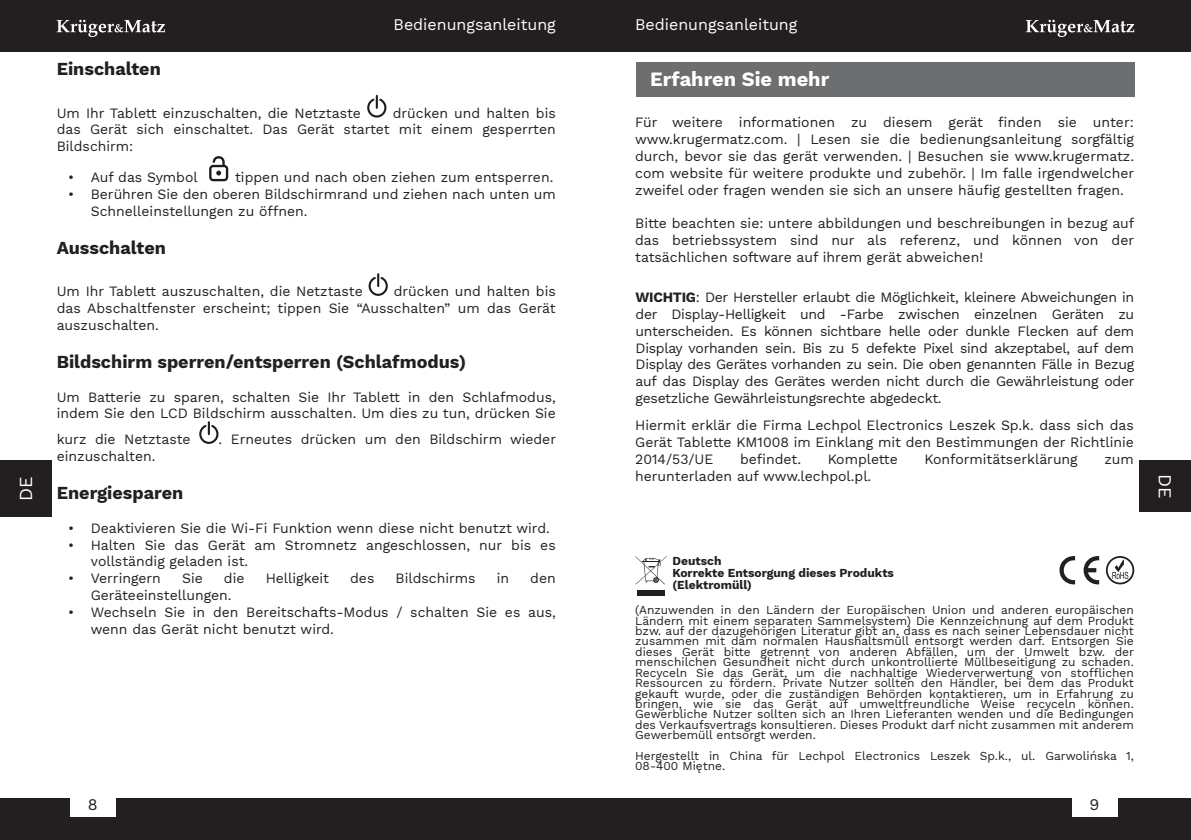
<style>
.page{position:relative;width:1191px;height:840px;background:#fff}
.page>*{position:absolute;margin:0;border:0;box-sizing:border-box;transform-origin:0 0}
.t1{font:700 20px "Work Sans";color:#fff}
.t2{font:700 18px "Work Sans";color:#231f20}
.t3{font:18px "Work Sans";color:#fff}
.t4{font:16px "Work Sans";color:#fff}
.t5{font:16px "Work Sans";color:#231f20}
.t6{font:14px/16.8px "Work Sans";color:#231f20;text-align:justify}
.t7{font:12px/10.4px "Work Sans";color:#231f20;text-align:justify}
.t8{font:700 12px/12.4px "Work Sans";color:#231f20}
.s1{font-weight:700}
</style>
<div class="page">
<div style="left:595px;top:798px;width:596px;height:41px;background:#231f20"></div>
<div style="left:0;top:798px;width:595px;height:41px;background:#231f20"></div>
<div style="left:595px;top:0;width:596px;height:51px;background:#231f20"></div>
<div style="left:0;top:0;width:595px;height:51px;background:#231f20"></div>
<svg style="left:57px;top:20px;width:108px;height:17px"></svg>
<svg style="left:1026px;top:20px;width:108px;height:17px"></svg>
<div style="left:70px;top:793px;width:45px;height:23px;background:#fff"></div>
<div style="left:1071px;top:793px;width:46px;height:23px;background:#fff"></div>
<div style="left:0;top:460px;width:51px;height:57px;background:#231f20"></div>
<div style="left:1140px;top:460px;width:51px;height:51px;background:#231f20"></div>
<svg style="left:368px;top:273px;width:20px;height:23px"></svg>
<svg style="left:199px;top:421px;width:19px;height:22px"></svg>
<svg style="left:367px;top:95px;width:19px;height:22px"></svg>
<svg style="left:209px;top:156px;width:19px;height:25px"></svg>
<div style="left:636px;top:62px;width:498px;height:34px;background:#6d6e70"></div>
<div style="left:637px;top:589px;width:27px;height:6px;background:#231f20"></div>
<svg style="left:635px;top:556px;width:32px;height:28px"></svg>
<svg style="left:1106px;top:556px;width:28px;height:28px"></svg>
<svg style="left:1059px;top:556px;width:40px;height:28px"></svg>
<p class="t4" style="left:393px;top:15px;width:164px">Bedienungsanleitung</p>
<p class="t4" style="left:635px;top:15px;width:164px">Bedienungsanleitung</p>
<p class="t2" style="left:57px;top:58px;width:106px">Einschalten</p>
<p class="t6" style="left:57px;top:104px;width:306px">Um Ihr Tablett einzuschalten, die Netztaste</p>
<h1 class="t1" style="left:650px;top:67px;width:181px">Erfahren Sie mehr</h1>
<p class="t6" style="left:57px;top:104px;width:500px;text-indent:336px">drücken und halten bis das Gerät sich einschaltet. Das Gerät startet mit einem gesperrten Bildschirm:</p>
<p class="t6" style="left:68px;top:169px;width:131px">• Auf das Symbol</p>
<p class="t6" style="left:235px;top:169px;width:320px">tippen und nach oben ziehen zum entsperren.</p>
<p class="t6" style="left:91px;top:186px;width:466px;text-indent:-23px">• Berühren Sie den oberen Bildschirmrand und ziehen nach unten um<br>Schnelleinstellungen zu öffnen.</p>
<p class="t6" style="left:635px;top:114px;width:500px">Für weitere informationen zu diesem gerät finden sie unter: www.krugermatz.com. | Lesen sie die bedienungsanleitung sorgfältig durch, bevor sie das gerät verwenden. | Besuchen sie www.krugermatz. com website für weitere produkte und zubehör. | Im falle irgendwelcher zweifel oder fragen wenden sie sich an unsere häufig gestellten fragen.</p>
<p class="t6" style="left:635px;top:215px;width:501px">Bitte beachten sie: untere abbildungen und beschreibungen in bezug auf das betriebssystem sind nur als referenz, und können von der tatsächlichen software auf ihrem gerät abweichen!</p>
<p class="t2" style="left:57px;top:237px;width:111px">Ausschalten</p>
<p class="t6" style="left:57px;top:282px;width:307px">Um Ihr Tablett auszuschalten, die Netztaste</p>
<p class="t6" style="left:57px;top:282px;width:500px;text-indent:337px">drücken und halten bis das Abschaltfenster erscheint; tippen Sie “Ausschalten” um das Gerät auszuschalten.</p>
<p class="t2" style="left:57px;top:351px;width:411px">Bildschirm sperren/entsperren (Schlafmodus)</p>
<p class="t6" style="left:57px;top:388px;width:500px">Um Batterie zu sparen, schalten Sie Ihr Tablett in den Schlafmodus, indem Sie den LCD Bildschirm ausschalten. Um dies zu tun, drücken Sie</p>
<p class="t6" style="left:57px;top:430px;width:135px">kurz die Netztaste</p>
<p class="t6" style="left:219px;top:430px;width:339px">. Erneutes drücken um den Bildschirm wieder</p>
<p class="t6" style="left:57px;top:447px;width:100px">einzuschalten.</p>
<p class="t2" style="left:57px;top:482px;width:128px">Energiesparen</p>
<p class="t6" style="left:68px;top:519px;width:483px">• Deaktivieren Sie die Wi-Fi Funktion wenn diese nicht benutzt wird.</p>
<p class="t6" style="left:91px;top:536px;width:466px;text-indent:-23px">• Halten Sie das Gerät am Stromnetz angeschlossen, nur bis es vollständig geladen ist.</p>
<p class="t6" style="left:68px;top:569px;width:94px">• Verringern</p>
<p class="t6" style="left:182px;top:569px;width:22px">Sie</p>
<p class="t6" style="left:224px;top:569px;width:22px">die</p>
<p class="t6" style="left:266px;top:569px;width:65px">Helligkeit</p>
<p class="t6" style="left:350px;top:569px;width:26px">des</p>
<p class="t6" style="left:395px;top:569px;width:81px">Bildschirms</p>
<p class="t6" style="left:497px;top:569px;width:14px">in</p>
<p class="t6" style="left:530px;top:569px;width:27px">den</p>
<p class="t6" style="left:91px;top:586px;width:142px">Geräteeinstellungen.</p>
<p class="t6" style="left:91px;top:603px;width:466px;text-indent:-23px">• Wechseln Sie in den Bereitschafts-Modus / schalten Sie es aus, wenn das Gerät nicht benutzt wird.</p>
<p class="t6" style="left:635px;top:289px;width:500px"><span class="s1">WICHTIG</span>: Der Hersteller erlaubt die Möglichkeit, kleinere Abweichungen in der Display-Helligkeit und -Farbe zwischen einzelnen Geräten zu unterscheiden. Es können sichtbare helle oder dunkle Flecken auf dem Display vorhanden sein. Bis zu 5 defekte Pixel sind akzeptabel, auf dem Display des Gerätes vorhanden zu sein. Die oben genannten Fälle in Bezug auf das Display des Gerätes werden nicht durch die Gewährleistung oder gesetzliche Gewährleistungsrechte abgedeckt.</p>
<p class="t6" style="left:635px;top:417px;width:500px">Hiermit erklär die Firma Lechpol Electronics Leszek Sp.k. dass sich das Gerät Tablette KM1008 im Einklang mit den Bestimmungen der Richtlinie 2014/53/UE</p>
<p class="t6" style="left:740px;top:450px;width:62px">befindet.</p>
<p class="t6" style="left:827px;top:450px;width:72px">Komplette</p>
<p class="t6" style="left:924px;top:450px;width:155px">Konformitätserklärung</p>
<p class="t6" style="left:1104px;top:450px;width:31px">zum</p>
<p class="t6" style="left:635px;top:467px;width:238px">herunterladen auf www.lechpol.pl.</p>
<p class="t3" style="left:15px;top:501px;width:26px;rotate:-90deg">DE</p>
<p class="t3" style="left:1175px;top:473px;width:26px;rotate:90deg">DE</p>
<p class="t8" style="left:672px;top:554px;width:223px">Deutsch<br>Korrekte Entsorgung dieses Produkts (Elektromüll)</p>
<p class="t7" style="left:635px;top:604px;width:500px">(Anzuwenden in den Ländern der Europäischen Union und anderen europäischen Ländern mit einem separaten Sammelsystem) Die Kennzeichnung auf dem Produkt bzw. auf der dazugehörigen Literatur gibt an, dass es nach seiner Lebensdauer nicht zusammen mit dam normalen Haushaltsmüll entsorgt werden darf. Entsorgen Sie dieses Gerät bitte getrennt von anderen Abfällen, um der Umwelt bzw. der menschilchen Gesundheit nicht durch unkontrollierte Müllbeseitigung zu schaden.<br>Recyceln Sie das Gerät, um die nachhaltige Wiederverwertung von stofflichen Ressourcen zu fördern. Private Nutzer sollten den Händler, bei dem das Produkt gekauft wurde, oder die zuständigen Behörden kontaktieren, um in Erfahrung zu bringen, wie sie das Gerät auf umweltfreundliche Weise recyceln können.<br>Gewerbliche Nutzer sollten sich an Ihren Lieferanten wenden und die Bedingungen des Verkaufsvertrags konsultieren. Dieses Produkt darf nicht zusammen mit anderem Gewerbemüll entsorgt werden.</p>
<p class="t7" style="left:635px;top:750px;width:500px">Hergestellt in China für Lechpol Electronics Leszek Sp.k., ul. Garwolińska 1,<br>08-400 Miętne.</p>
<p class="t5" style="left:88px;top:794px;width:11px">8</p>
<p class="t5" style="left:1089px;top:794px;width:11px">9</p>
</div>
